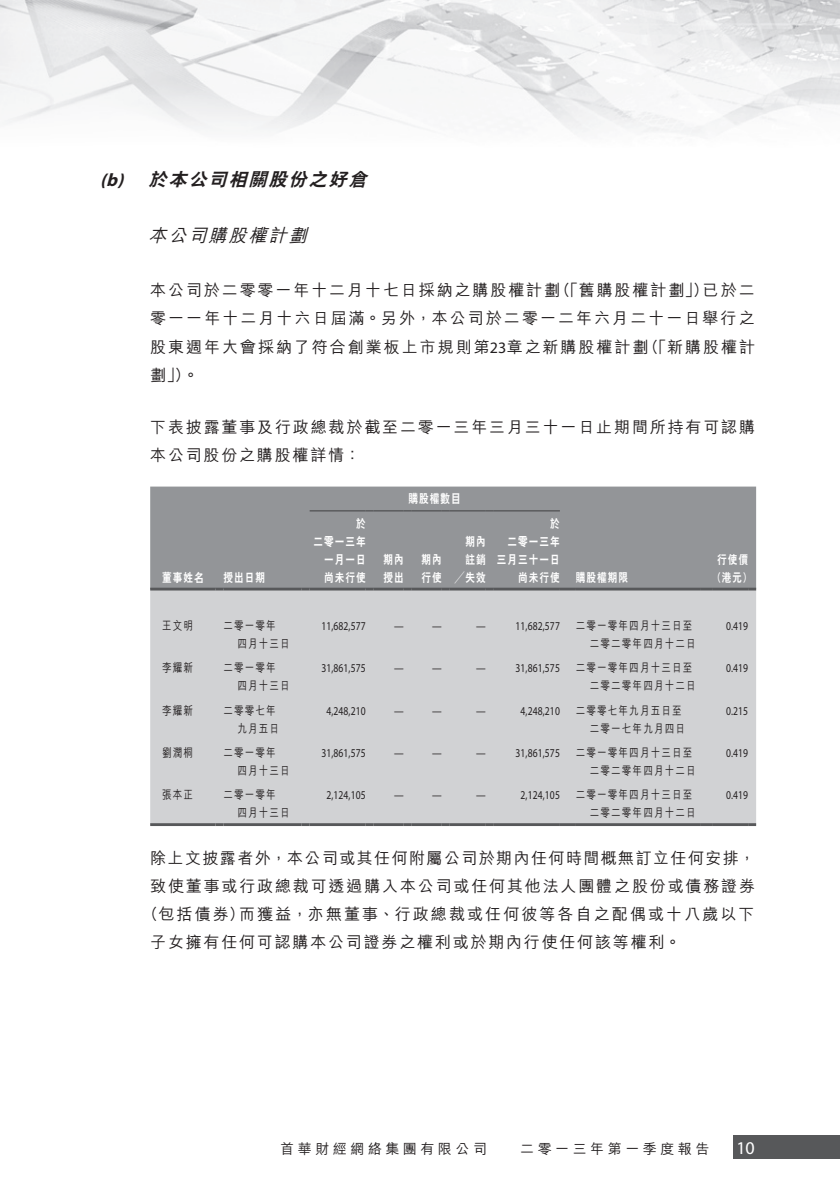
<style>
.page{position:relative;width:840px;height:1191px;background:#fff}
.page>*{position:absolute;margin:0;border:0;box-sizing:border-box;transform-origin:0 0}
._05_____H3{font:italic 800 18px "C Hei 2 HK";color:#231f20}
._06_______H4{font:italic 500 18px "M Hei HK";color:#231f20}
._05_____H3-2{font:italic 700 18px "Myriad Pro";color:#231f20}
.t1{font:18px "Myriad Pro";color:#fff}
._12___P2{font:500 16px/28px "M Hei HK";letter-spacing:.115em;color:#231f20}
.t2{font:500 14px "M Hei HK";letter-spacing:.25em;color:#231f20}
._02_Note_Text{font:12px "Myriad Pro";letter-spacing:.01em;color:#231f20;scale:.8 1}
._29_Table_Stub__Note{font:500 12px "M Hei HK";letter-spacing:.11em;color:#231f20;scale:.8 1}
._02_Note_Text-2{font:800 12px/18px "C Hei 2 HK";letter-spacing:.11em;color:#fff;text-align:right;scale:.8 1}
._02_Note_Text-3{font:500 12px "M Hei HK";letter-spacing:.11em;color:#231f20;scale:.8 1}
._29_Table_Stub__Note-2{font:800 12px "C Hei 2 HK";letter-spacing:.11em;color:#fff;scale:.8 1}
.s1{font-family:"Myriad Pro";font-weight:400}
</style>
<div class="page">
<div style="left:733px;top:1135px;width:106px;height:24px;background:#57585a"></div>
<img style="left:0;top:0;width:839px;height:135px">
<div style="left:150px;top:486px;width:605px;height:101px;background:#939598"></div>
<div style="left:150px;top:590px;width:605px;height:233px;background:#d1d2d4"></div>
<hr style="left:150px;top:587px;width:65px;height:3px;background:#57585a">
<svg style="left:215px;top:587px;width:8px;height:3px"></svg>
<hr style="left:223px;top:587px;width:78px;height:3px;background:#57585a">
<svg style="left:301px;top:587px;width:8px;height:3px"></svg>
<hr style="left:309px;top:587px;width:56px;height:3px;background:#57585a">
<svg style="left:365px;top:587px;width:8px;height:3px"></svg>
<hr style="left:373px;top:587px;width:30px;height:3px;background:#57585a">
<svg style="left:403px;top:587px;width:8px;height:3px"></svg>
<hr style="left:411px;top:587px;width:30px;height:3px;background:#57585a">
<svg style="left:441px;top:587px;width:8px;height:3px"></svg>
<hr style="left:449px;top:587px;width:36px;height:3px;background:#57585a">
<svg style="left:485px;top:587px;width:8px;height:3px"></svg>
<hr style="left:493px;top:587px;width:66px;height:3px;background:#57585a">
<hr style="left:559px;top:587px;width:16px;height:3px;background:#57585a">
<hr style="left:575px;top:587px;width:124px;height:3px;background:#57585a">
<svg style="left:699px;top:587px;width:12px;height:3px"></svg>
<hr style="left:711px;top:587px;width:36px;height:3px;background:#57585a">
<svg style="left:747px;top:587px;width:8px;height:3px"></svg>
<hr style="left:309px;top:510px;width:56px;height:1px;background:#57585a">
<hr style="left:373px;top:510px;width:30px;height:1px;background:#57585a">
<hr style="left:411px;top:510px;width:30px;height:1px;background:#57585a">
<hr style="left:449px;top:510px;width:36px;height:1px;background:#57585a">
<hr style="left:493px;top:510px;width:66px;height:1px;background:#57585a">
<hr style="left:150px;top:823px;width:65px;height:3px;background:#57585a">
<svg style="left:215px;top:823px;width:8px;height:3px"></svg>
<hr style="left:223px;top:823px;width:78px;height:3px;background:#57585a">
<svg style="left:301px;top:823px;width:8px;height:3px"></svg>
<hr style="left:309px;top:823px;width:56px;height:3px;background:#57585a">
<svg style="left:365px;top:823px;width:8px;height:3px"></svg>
<hr style="left:373px;top:823px;width:30px;height:3px;background:#57585a">
<svg style="left:403px;top:823px;width:8px;height:3px"></svg>
<hr style="left:411px;top:823px;width:30px;height:3px;background:#57585a">
<svg style="left:441px;top:823px;width:8px;height:3px"></svg>
<hr style="left:449px;top:823px;width:36px;height:3px;background:#57585a">
<svg style="left:485px;top:823px;width:8px;height:3px"></svg>
<hr style="left:493px;top:823px;width:66px;height:3px;background:#57585a">
<hr style="left:559px;top:823px;width:16px;height:3px;background:#57585a">
<hr style="left:575px;top:823px;width:124px;height:3px;background:#57585a">
<svg style="left:699px;top:823px;width:12px;height:3px"></svg>
<hr style="left:711px;top:823px;width:36px;height:3px;background:#57585a">
<svg style="left:747px;top:823px;width:8px;height:3px"></svg>
<p class="_05_____H3-2" style="left:100px;top:168px;width:24px">b(</p>
<p class="_05_____H3-2" style="left:117px;top:168px;width:13px">)</p>
<p class="_05_____H3" style="left:148px;top:167px;width:226px">於本公司相關股份之好倉</p>
<p class="_06_______H4" style="left:148px;top:222px;width:166px">本公司購股權計劃</p>
<p class="_12___P2" style="left:150px;top:275px;width:411px">本公司於二零零一年十二月十七日採納之購股權計劃</p>
<p class="_12___P2" style="left:150px;top:303px;width:605px">零一一年十二月十六日屆滿。另外，本公司於二零一二年六月二十一日舉行之</p>
<p class="_12___P2" style="left:642px;top:331px;width:114px">（「新購股權計</p>
<p class="_12___P2" style="left:554px;top:275px;width:156px">（「舊購股權計劃」）</p>
<p class="_12___P2" style="left:702px;top:275px;width:53px">已於二</p>
<p class="_12___P2" style="left:150px;top:331px;width:499px">股東週年大會採納了符合創業板上市規則第<span class="s1">23</span>章之新購股權計劃劃 。(「</p>
<p class="_12___P2" style="left:150px;top:411px;width:606px">下表披露董事及行政總裁於截至二零一三年三月三十一日止期間所持有可認購本公司股份之購股權詳情：</p>
<p class="_02_Note_Text-2" style="left:408px;top:490px;width:67px">購股權數目</p>
<p class="_29_Table_Stub__Note-2" style="left:162px;top:569px;width:53px">董事姓名</p>
<p class="_02_Note_Text-2" style="left:223px;top:568px;width:53px">授出日期</p>
<p class="_02_Note_Text-2" style="left:313px;top:514px;width:67px">於<br>二零一三年一月一日尚未行使</p>
<p class="_02_Note_Text-2" style="left:383px;top:550px;width:27px;text-align:left">期內授出</p>
<p class="_02_Note_Text-2" style="left:421px;top:550px;width:27px;text-align:left">期內行使</p>
<p class="_02_Note_Text-2" style="left:454px;top:532px;width:40px">期內註銷╱失效</p>
<p class="_02_Note_Text-2" style="left:496px;top:514px;width:80px">於<br>二零一三年三月三十一日</p>
<p class="_02_Note_Text-2" style="left:518px;top:568px;width:53px">尚未行使</p>
<p class="_29_Table_Stub__Note-2" style="left:575px;top:569px;width:67px">購股權期限</p>
<p class="_02_Note_Text-2" style="left:711px;top:550px;width:51px;text-align:center">行使價（港元(</p>
<p class="_29_Table_Stub__Note" style="left:162px;top:617px;width:40px">王文明</p>
<p class="_02_Note_Text-3" style="left:223px;top:617px;width:67px">二零一零年</p>
<p class="_02_Note_Text" style="left:321px;top:618px;width:57px">11,682,577</p>
<p class="_02_Note_Text" style="left:394px;top:618px;width:14px">—</p>
<p class="_02_Note_Text" style="left:432px;top:618px;width:14px">—</p>
<p class="_02_Note_Text" style="left:476px;top:618px;width:14px">—</p>
<p class="_02_Note_Text" style="left:515px;top:618px;width:57px">11,682,577</p>
<p class="_29_Table_Stub__Note" style="left:575px;top:617px;width:147px">二零一零年四月十三日至</p>
<p class="_02_Note_Text" style="left:725px;top:618px;width:29px">0.419</p>
<p class="_02_Note_Text-3" style="left:237px;top:635px;width:67px">四月十三日</p>
<p class="_29_Table_Stub__Note" style="left:589px;top:635px;width:133px">二零二零年四月十二日</p>
<p class="_29_Table_Stub__Note" style="left:162px;top:659px;width:40px">李耀新</p>
<p class="_02_Note_Text-3" style="left:223px;top:659px;width:67px">二零一零年</p>
<p class="_02_Note_Text" style="left:321px;top:661px;width:57px">31,861,575</p>
<p class="_02_Note_Text" style="left:394px;top:661px;width:14px">—</p>
<p class="_02_Note_Text" style="left:432px;top:661px;width:14px">—</p>
<p class="_02_Note_Text" style="left:476px;top:661px;width:14px">—</p>
<p class="_02_Note_Text" style="left:515px;top:661px;width:57px">31,861,575</p>
<p class="_29_Table_Stub__Note" style="left:575px;top:659px;width:147px">二零一零年四月十三日至</p>
<p class="_02_Note_Text" style="left:725px;top:661px;width:29px">0.419</p>
<p class="_02_Note_Text-3" style="left:237px;top:677px;width:67px">四月十三日</p>
<p class="_29_Table_Stub__Note" style="left:589px;top:677px;width:133px">二零二零年四月十二日</p>
<p class="_29_Table_Stub__Note" style="left:162px;top:701px;width:40px">李耀新</p>
<p class="_02_Note_Text-3" style="left:223px;top:701px;width:67px">二零零七年</p>
<p class="_02_Note_Text" style="left:326px;top:703px;width:51px">4,248,210</p>
<p class="_02_Note_Text" style="left:394px;top:703px;width:14px">—</p>
<p class="_02_Note_Text" style="left:432px;top:703px;width:14px">—</p>
<p class="_02_Note_Text" style="left:476px;top:703px;width:14px">—</p>
<p class="_02_Note_Text" style="left:520px;top:703px;width:51px">4,248,210</p>
<p class="_29_Table_Stub__Note" style="left:575px;top:701px;width:133px">二零零七年九月五日至</p>
<p class="_02_Note_Text" style="left:725px;top:703px;width:29px">0.215</p>
<p class="_02_Note_Text-3" style="left:237px;top:719px;width:53px">九月五日</p>
<p class="_29_Table_Stub__Note" style="left:589px;top:719px;width:120px">二零一七年九月四日</p>
<p class="_29_Table_Stub__Note" style="left:162px;top:743px;width:40px">劉潤桐</p>
<p class="_02_Note_Text-3" style="left:223px;top:743px;width:67px">二零一零年</p>
<p class="_02_Note_Text" style="left:321px;top:745px;width:57px">31,861,575</p>
<p class="_02_Note_Text" style="left:394px;top:745px;width:14px">—</p>
<p class="_02_Note_Text" style="left:432px;top:745px;width:14px">—</p>
<p class="_02_Note_Text" style="left:476px;top:745px;width:14px">—</p>
<p class="_02_Note_Text" style="left:515px;top:745px;width:57px">31,861,575</p>
<p class="_29_Table_Stub__Note" style="left:575px;top:743px;width:147px">二零一零年四月十三日至</p>
<p class="_02_Note_Text" style="left:725px;top:745px;width:29px">0.419</p>
<p class="_02_Note_Text-3" style="left:237px;top:761px;width:67px">四月十三日</p>
<p class="_29_Table_Stub__Note" style="left:589px;top:761px;width:133px">二零二零年四月十二日</p>
<p class="_29_Table_Stub__Note" style="left:162px;top:786px;width:40px">張本正</p>
<p class="_02_Note_Text-3" style="left:223px;top:786px;width:67px">二零一零年</p>
<p class="_02_Note_Text" style="left:326px;top:787px;width:51px">2,124,105</p>
<p class="_02_Note_Text" style="left:394px;top:787px;width:14px">—</p>
<p class="_02_Note_Text" style="left:432px;top:787px;width:14px">—</p>
<p class="_02_Note_Text" style="left:476px;top:787px;width:14px">—</p>
<p class="_02_Note_Text" style="left:520px;top:787px;width:51px">2,124,105</p>
<p class="_29_Table_Stub__Note" style="left:575px;top:786px;width:147px">二零一零年四月十三日至</p>
<p class="_02_Note_Text" style="left:725px;top:787px;width:29px">0.419</p>
<p class="_02_Note_Text-3" style="left:237px;top:804px;width:67px">四月十三日</p>
<p class="_29_Table_Stub__Note" style="left:589px;top:804px;width:133px">二零二零年四月十二日</p>
<p class="_12___P2" style="left:150px;top:843px;width:606px;text-align:right">除上文披露者外，本公司或其任何附屬公司於期內任何時間概無訂立任何安排，致使董事或行政總裁可透過購入本公司或任何其他法人團體之股份或債務證券而獲益，亦無董事、行政總裁或任何彼等各自之配偶或十八歲以下</p>
<p class="_12___P2" style="left:150px;top:899px;width:531px;text-indent:-8px">（包括債券）<br>子女擁有任何可認購本公司證券之權利或於期內行使任何該等權利。</p>
<p class="t2" style="left:280px;top:1139px;width:208px">首華財經網絡集團有限公司</p>
<p class="t2" style="left:520px;top:1139px;width:190px">二零一三年第一季度報告</p>
<p class="t1" style="left:736px;top:1136px;width:20px">10</p>
</div>
